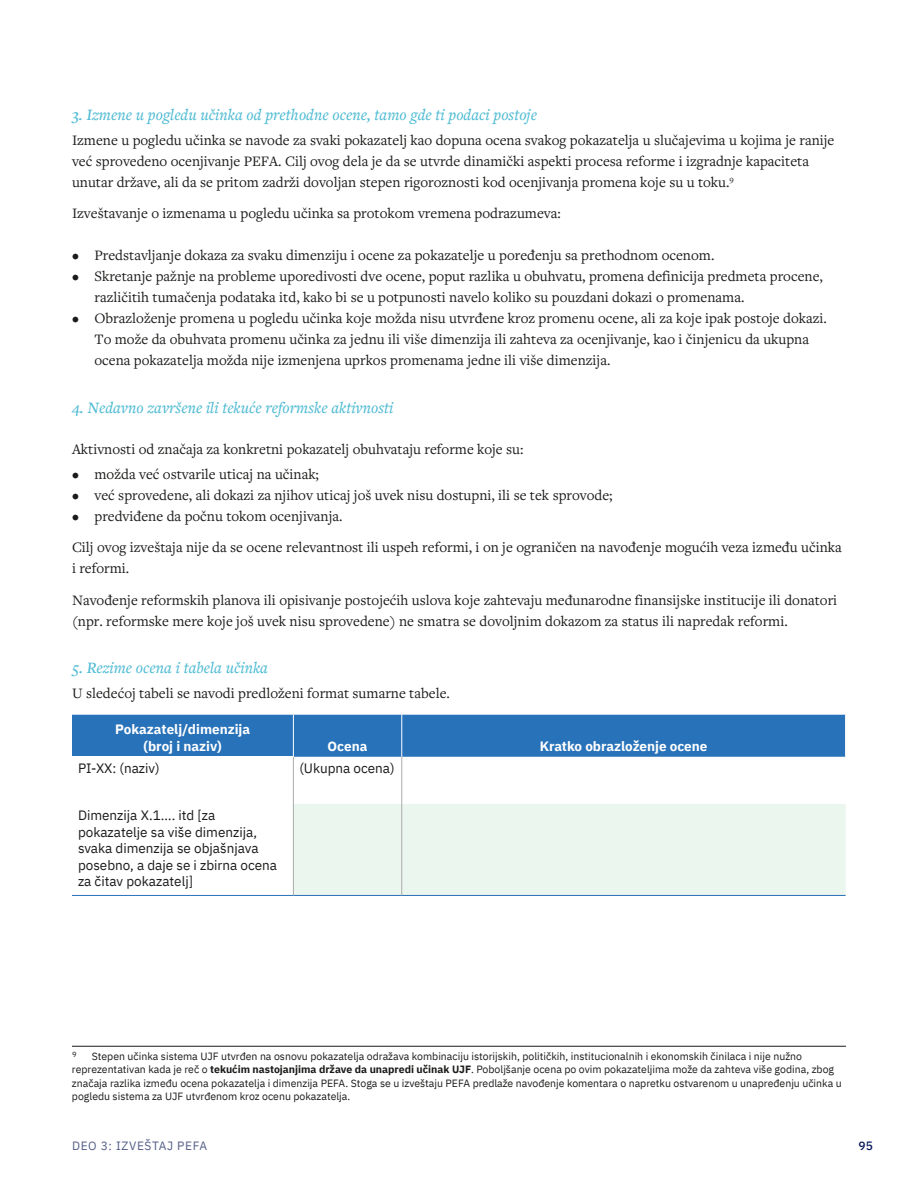
<style>
.page{position:relative;width:918px;height:1188px;background:#fff}
.page>*{position:absolute;margin:0;border:0;box-sizing:border-box;transform-origin:0 0}
.t1{font:italic 500 16.5px "Freight Text Pro";color:#4fbbd3}
.t2{font:15px/21px "Freight Text Pro";color:#1c1b1a}
.t3{font:13.5px/16.5px "IBM Plex Sans";color:#1c1b1a}
.t4{font:700 13.5px/16.5px "IBM Plex Sans";color:#fff;text-align:center}
.t5{font:12px "IBM Plex Sans";letter-spacing:.05em;color:#545e87}
.t6{font:500 12px "IBM Plex Sans";color:#02175a}
.t7{font:10.5px/13.5px "IBM Plex Sans";color:#1c1b1a}
.t8{font:7.5px "IBM Plex Sans";color:#1c1b1a}
.s1{font-weight:700}
</style>
<div class="page">
<div style="left:72px;top:715px;width:773px;height:42px;background:#2872b9"></div>
<div style="left:294px;top:804px;width:552px;height:91px;background:#ebf6ee"></div>
<hr style="left:293px;top:715px;width:1px;height:42px;background:#fff">
<hr style="left:401px;top:715px;width:1px;height:42px;background:#fff">
<hr style="left:72px;top:895px;width:221px;height:1px;background:#2872b9">
<hr style="left:293px;top:895px;width:109px;height:1px;background:#2872b9">
<hr style="left:402px;top:895px;width:444px;height:1px;background:#2872b9">
<hr style="left:293px;top:757px;width:1px;height:47px;background:#abacac">
<hr style="left:402px;top:757px;width:1px;height:47px;background:#abacac">
<hr style="left:293px;top:804px;width:1px;height:91px;background:#abacac">
<hr style="left:402px;top:804px;width:1px;height:91px;background:#abacac">
<hr style="left:72px;top:1046px;width:774px;height:1px;background:#1c1b1a">
<p class="t1" style="left:72px;top:104px;width:467px">3. Izmene u pogledu učinka od prethodne ocene, tamo gde ti podaci postoje</p>
<p class="t2" style="left:72px;top:129px;width:764px">Izmene u pogledu učinka se navode za svaki pokazatelj kao dopuna ocena svakog pokazatelja u slučajevima u kojima je ranije već sprovedeno ocenjivanje PEFA. Cilj ovog dela je da se utvrde dinamički aspekti procesa reforme i izgradnje kapaciteta unutar države, ali da se pritom zadrži dovoljan stepen rigoroznosti kod ocenjivanja promena koje su u toku.<sup>9</sup><sup>8</sup></p>
<p class="t2" style="left:72px;top:202px;width:490px">Izveštavanje o izmenama u pogledu učinka sa protokom vremena podrazumeva:</p>
<p class="t2" style="left:72px;top:244px;width:644px">• Predstavljanje dokaza za svaku dimenziju i ocene za pokazatelje u poređenju sa prethodnom ocenom.</p>
<p class="t2" style="left:94px;top:265px;width:730px;text-indent:-22px">• Skretanje pažnje na probleme uporedivosti dve ocene, poput razlika u obuhvatu, promena definicija predmeta procene, različitih tumačenja podataka itd, kako bi se u potpunosti navelo koliko su pouzdani dokazi o promenama.</p>
<p class="t2" style="left:94px;top:307px;width:734px;text-indent:-22px">• Obrazloženje promena u pogledu učinka koje možda nisu utvrđene kroz promenu ocene, ali za koje ipak postoje dokazi.<br>To može da obuhvata promenu učinka za jednu ili više dimenzija ili zahteva za ocenjivanje, kao i činjenicu da ukupna ocena pokazatelja možda nije izmenjena uprkos promenama jedne ili više dimenzija.</p>
<p class="t1" style="left:72px;top:397px;width:323px">4. Nedavno završene ili tekuće reformske aktivnosti</p>
<p class="t2" style="left:72px;top:438px;width:453px">Aktivnosti od značaja za konkretni pokazatelj obuhvataju reforme koje su:</p>
<p class="t2" style="left:72px;top:463px;width:249px">• možda već ostvarile uticaj na učinak;</p>
<p class="t2" style="left:72px;top:484px;width:542px">• već sprovedene, ali dokazi za njihov uticaj još uvek nisu dostupni, ili se tek sprovode;</p>
<p class="t2" style="left:72px;top:500px;width:771px;line-height:31.5px">• predviđene da počnu tokom ocenjivanja.<br>Cilj ovog izveštaja nije da se ocene relevantnost ili uspeh reformi, i on je ograničen na navođenje mogućih veza između učinka</p>
<p class="t2" style="left:72px;top:552px;width:767px;line-height:31.5px">i reformi.<br>Navođenje reformskih planova ili opisivanje postojećih uslova koje zahtevaju međunarodne finansijske institucije ili donatori</p>
<p class="t2" style="left:72px;top:610px;width:717px">(npr. reformske mere koje još uvek nisu sprovedene) ne smatra se dovoljnim dokazom za status ili napredak reformi.</p>
<p class="t1" style="left:72px;top:657px;width:198px">5. Rezime ocena i tabela učinka</p>
<p class="t2" style="left:72px;top:682px;width:379px">U sledećoj tabeli se navodi predloženi format sumarne tabele.</p>
<p class="t4" style="left:115px;top:720px;width:136px">Pokazatelj/dimenzija (broj i naziv)</p>
<p class="t4" style="left:328px;top:737px;width:41px">Ocena</p>
<p class="t4" style="left:540px;top:737px;width:169px">Kratko obrazloženje ocene</p>
<p class="t3" style="left:78px;top:759px;width:83px">PI-XX: (naziv)</p>
<p class="t3" style="left:299px;top:759px;width:97px">(Ukupna ocena)</p>
<p class="t3" style="left:78px;top:806px;width:201px">Dimenzija X.1…. itd [za pokazatelje sa više dimenzija, svaka dimenzija se objašnjava posebno, a daje se i zbirna ocena za čitav pokazatelj]</p>
<p class="t7" style="left:72px;top:1048px;width:771px;text-indent:20px">Stepen učinka sistema UJF utvrđen na osnovu pokazatelja odražava kombinaciju istorijskih, političkih, institucionalnih i ekonomskih činilaca i nije nužno reprezentativan kada je reč o <span class="s1">tekućim nastojanjima države da unapredi učinak UJF</span>. Poboljšanje ocena po ovim pokazateljima može da zahteva više godina, zbog značaja razlika između ocena pokazatelja i dimenzija PEFA. Stoga se u izveštaju PEFA predlaže navođenje komentara o napretku ostvarenom u unapređenju učinka u pogledu sistema za UJF utvrđenom kroz ocenu pokazatelja.</p>
<p class="t8" style="left:72px;top:1049px;width:6px">9</p>
<p class="t5" style="left:72px;top:1137px;width:137px">DEO 3: IZVEŠTAJ PEFA</p>
<p class="t6" style="left:859px;top:1137px;width:16px">95</p>
</div>
